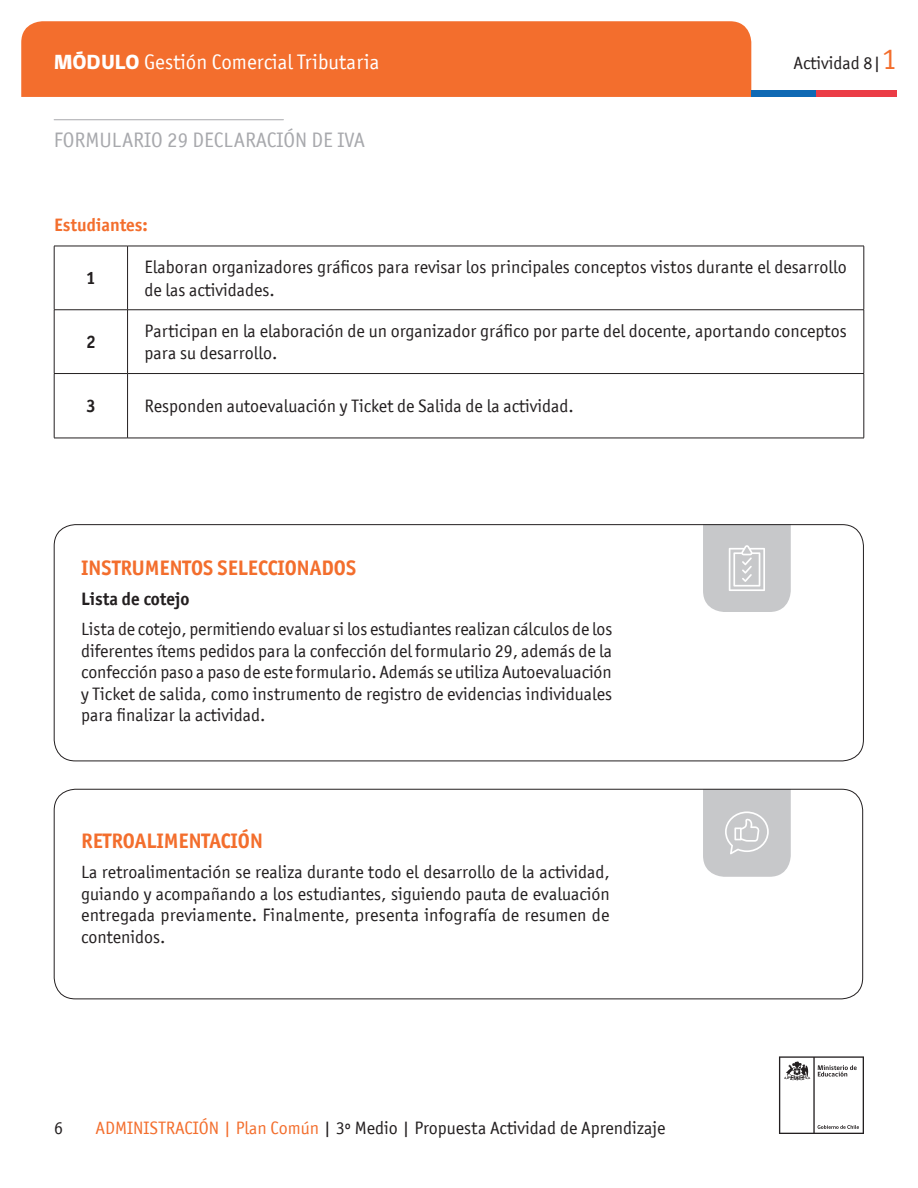
<style>
.page{position:relative;width:918px;height:1188px;background:#fff}
.page>*{position:absolute;margin:0;border:0;box-sizing:border-box;transform-origin:0 0}
.t1{font:700 21px "Officina San ITC";color:#f36e2d}
.t2{font:21px "Officina San ITC";color:#fff}
.t3{font:21px "Officina San ITC";color:#a8a9ad}
.t4{font:18px/21.6px "Officina San ITC";color:#231f20}
.t5{font:700 18px "Officina San ITC";color:#231f20}
.t6{font:700 18px "Officina San ITC";color:#f36e2d}
.s1{font-family:"gob CL";font-weight:800}
.s2{font-size:30px;color:#f36e2d}
.s3{color:#f36e2d}
</style>
<div class="page">
<svg style="left:779px;top:1056px;width:85px;height:78px"></svg>
<div style="left:21px;top:21px;width:730px;height:76px;background:#f36e2d"></div>
<div style="left:751px;top:90px;width:65px;height:7px;background:#0f69b4"></div>
<div style="left:816px;top:90px;width:81px;height:7px;background:#eb3c46"></div>
<hr style="left:54px;top:246px;width:74px;height:1px;background:#231f20">
<hr style="left:54px;top:246px;width:1px;height:64px;background:#231f20">
<hr style="left:128px;top:246px;width:736px;height:1px;background:#231f20">
<hr style="left:127px;top:246px;width:1px;height:64px;background:#231f20">
<hr style="left:864px;top:246px;width:1px;height:64px;background:#231f20">
<hr style="left:54px;top:310px;width:74px;height:1px;background:#231f20">
<hr style="left:54px;top:310px;width:1px;height:63px;background:#231f20">
<hr style="left:128px;top:310px;width:736px;height:1px;background:#231f20">
<hr style="left:127px;top:310px;width:1px;height:63px;background:#231f20">
<hr style="left:864px;top:310px;width:1px;height:63px;background:#231f20">
<hr style="left:54px;top:373px;width:74px;height:1px;background:#231f20">
<hr style="left:54px;top:374px;width:1px;height:64px;background:#231f20">
<hr style="left:128px;top:373px;width:736px;height:1px;background:#231f20">
<hr style="left:127px;top:374px;width:1px;height:64px;background:#231f20">
<hr style="left:864px;top:374px;width:1px;height:64px;background:#231f20">
<hr style="left:54px;top:438px;width:74px;height:1px;background:#231f20">
<hr style="left:128px;top:438px;width:736px;height:1px;background:#231f20">
<svg style="left:703px;top:526px;width:88px;height:86px;background:#cccdcf"></svg>
<svg style="left:703px;top:791px;width:88px;height:86px;background:#cbccce"></svg>
<div style="left:54px;top:789px;width:809px;height:210px;border:1px solid #231f20;border-radius:21px"></div>
<div style="left:54px;top:524px;width:810px;height:237px;border:1px solid #231f20;border-radius:21px"></div>
<hr style="left:54px;top:119px;width:229px;height:1px;background:#a8a9ad">
<p class="t2" style="left:54px;top:50px;width:327px"><span class="s1">MÓDULO</span> Gestión Comercial Tributaria</p>
<p class="t4" style="left:794px;top:52px;width:105px">Actividad 8|<span class="s2">1</span></p>
<p class="t3" style="left:54px;top:128px;width:313px">FORMULARIO 29 DECLARACIÓN DE IVA</p>
<p class="t6" style="left:54px;top:214px;width:95px">Estudiantes:</p>
<p class="t5" style="left:86px;top:267px;width:11px">1</p>
<p class="t5" style="left:86px;top:331px;width:11px">2</p>
<p class="t4" style="left:145px;top:256px;width:704px;line-height:22.5px">Elaboran organizadores gráficos para revisar los principales conceptos vistos durante el desarrollo de las actividades.</p>
<p class="t4" style="left:145px;top:319px;width:704px;line-height:22.5px">Participan en la elaboración de un organizador gráfico por parte del docente, aportando conceptos para su desarrollo.</p>
<p class="t5" style="left:86px;top:395px;width:11px">3</p>
<p class="t4" style="left:145px;top:395px;width:431px">Responden autoevaluación y Ticket de Salida de la actividad.</p>
<p class="t1" style="left:81px;top:555px;width:277px">INSTRUMENTOS SELECCIONADOS</p>
<p class="t5" style="left:81px;top:588px;width:110px">Lista de cotejo</p>
<p class="t4" style="left:81px;top:618px;width:533px;text-align:justify">Lista de cotejo, permitiendo evaluar si los estudiantes realizan cálculos de los diferentes ítems pedidos para la confección del formulario 29, además de la confección paso a paso de este formulario. Además se utiliza Autoevaluación y Ticket de salida, como instrumento de registro de evidencias individuales para finalizar la actividad.</p>
<p class="t1" style="left:81px;top:828px;width:183px">RETROALIMENTACIÓN</p>
<p class="t4" style="left:81px;top:861px;width:530px;text-align:justify">La retroalimentación se realiza durante todo el desarrollo de la actividad, guiando y acompañando a los estudiantes, siguiendo pauta de evaluación entregada previamente. Finalmente, presenta infografía de resumen de contenidos.</p>
<p class="t4" style="left:54px;top:1117px;width:10px">6</p>
<p class="t4" style="left:95px;top:1117px;width:572px"><span class="s3">ADMINISTRACIÓN | Plan Común</span> | 3º Medio | Propuesta Actividad de Aprendizaje</p>
</div>
